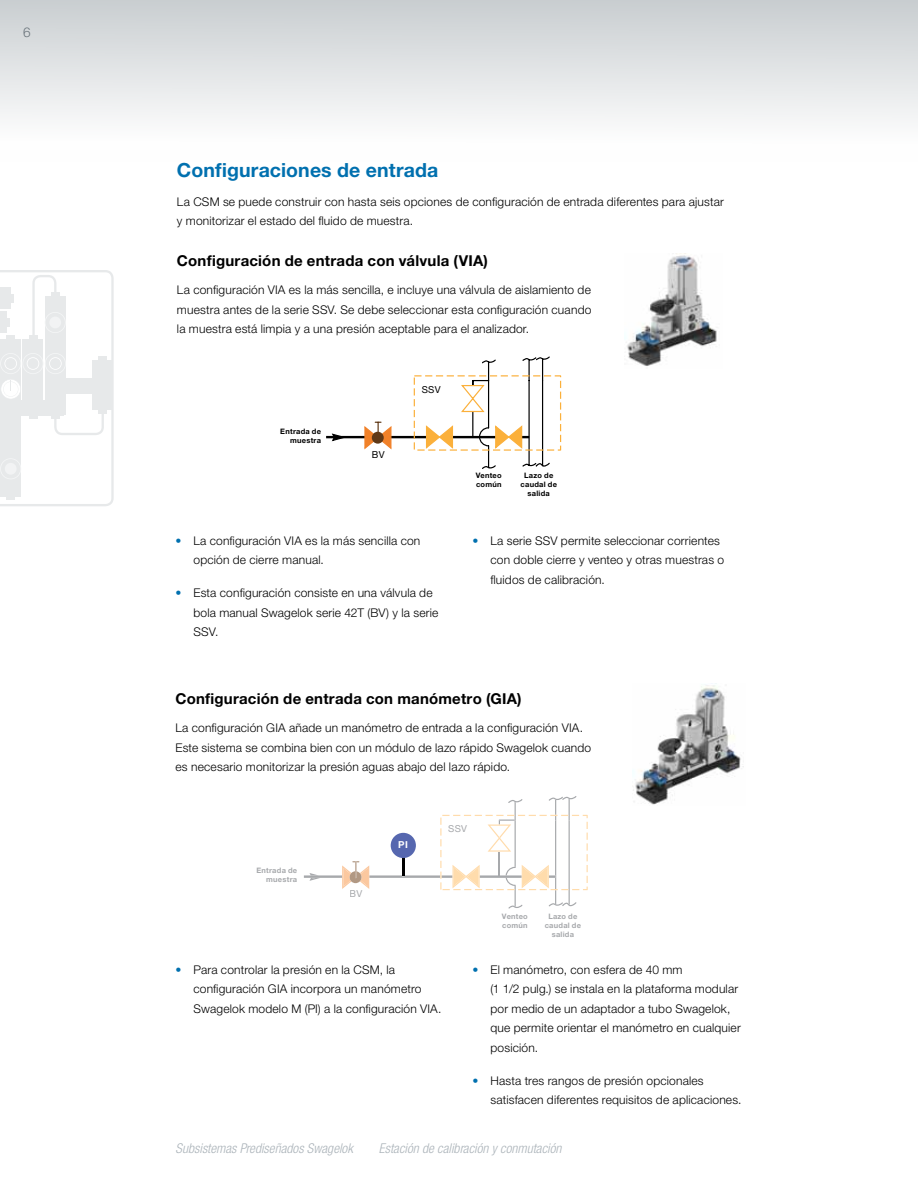
<style>
.page{position:relative;width:918px;height:1188px;background:#fff}
.page>*{position:absolute;margin:0;border:0;box-sizing:border-box;transform-origin:0 0}
.Subhead_1{font:700 19.5px "Helvetica Neue LT Std";letter-spacing:.005em;color:#0070af}
.Subhead_2{font:700 15px "Helvetica Neue LT Std";letter-spacing:.015em;color:#000}
.t1{font:italic 300 condensed 13.5px "Helvetica Neue LT Std";color:#acb4ba}
.t2{font:300 13.5px "Helvetica Neue LT Std";color:#6a747b}
.Body_hang{font:300 12px/19.5px "Helvetica Neue LT Std";letter-spacing:.015em;color:#000}
.Body{font:300 12px/19.5px "Helvetica Neue LT Std";letter-spacing:.015em;color:#000}
.t3{font:9.6px "Helvetica Neue LT Std";color:#a7a9ac}
.t4{font:9.6px "Helvetica Neue LT Std";color:#000}
.t5{font:700 9.6px "Helvetica Neue LT Std";color:#fff}
.t6{font:700 7.5px/9px "Helvetica Neue LT Std";letter-spacing:.03em;color:#a7a9ac}
.t7{font:700 7.5px/9px "Helvetica Neue LT Std";letter-spacing:.03em;color:#000;text-align:right}
.s1{color:#0070af}
</style>
<div class="page">
<div style="left:0;top:0;width:918px;height:162px;background:linear-gradient(to bottom,#c9ced1,#fff)"></div>
<img style="left:633px;top:683px;width:111px;height:122px">
<svg style="left:304px;top:796px;width:284px;height:113px"></svg>
<div style="left:391px;top:833px;width:25px;height:25px;background:#5667af;border-radius:50%"></div>
<svg style="left:0;top:270px;width:114px;height:236px"></svg>
<div style="left:5px;top:463px;width:12px;height:12px;background:#f2f3f4;border-radius:50%"></div>
<img style="left:627px;top:255px;width:90px;height:111px">
<svg style="left:331px;top:433px;width:14px;height:9px"></svg>
<hr style="left:448px;top:436px;width:56px;height:2px;background:#000">
<hr style="left:326px;top:436px;width:105px;height:2px;background:#000">
<div style="left:414px;top:375px;width:147px;height:76px;border:1px dashed #fbb03b"></div>
<svg style="left:425px;top:425px;width:29px;height:25px"></svg>
<svg style="left:460px;top:356px;width:91px;height:113px"></svg>
<svg style="left:363px;top:422px;width:30px;height:28px"></svg>
<p class="t2" style="left:23px;top:24px;width:9px">6</p>
<p class="Subhead_1" style="left:177px;top:158px;width:263px">Configuraciones de entrada</p>
<p class="Body" style="left:177px;top:192px;width:549px">La CSM se puede construir con hasta seis opciones de configuración de entrada diferentes para ajustar y monitorizar el estado del fluido de muestra.</p>
<p class="Subhead_2" style="left:177px;top:251px;width:310px">Configuración de entrada con válvula (VIA)￼</p>
<p class="Body" style="left:177px;top:280px;width:416px;text-align:justify">La configuración VIA es la más sencilla, e incluye una válvula de aislamiento de muestra antes de la serie SSV. Se debe seleccionar esta configuración cuando la muestra está limpia y a una presión aceptable para el analizador.</p>
<p class="t7" style="left:280px;top:427px;width:42px">Entrada de muestra</p>
<p class="t4" style="left:372px;top:449px;width:14px">BV</p>
<p class="t4" style="left:422px;top:383px;width:20px">SSV</p>
<p class="Body_hang" style="left:194px;top:531px;width:228px;text-indent:-18px"><span class="s1">•</span> La configuración VIA es la más sencilla con opción de cierre manual.</p>
<p class="Body_hang" style="left:194px;top:583px;width:246px;text-indent:-18px"><span class="s1">•</span> Esta configuración consiste en una válvula de bola manual Swagelok serie 42T (BV) y la serie<br>SSV.</p>
<p class="t7" style="left:476px;top:471px;width:27px;text-align:left">Venteo común</p>
<p class="t7" style="left:521px;top:471px;width:38px;text-align:center">Lazo de caudal de salida</p>
<p class="Body_hang" style="left:490px;top:531px;width:235px;text-indent:-18px"><span class="s1">•</span> La serie SSV permite seleccionar corrientes con doble cierre y venteo y otras muestras o fluidos de calibración.</p>
<p class="Subhead_2" style="left:176px;top:689px;width:345px">Configuración de entrada con manómetro (GIA)￼</p>
<p class="Body" style="left:176px;top:718px;width:417px">La configuración GIA añade un manómetro de entrada a la configuración VIA.<br>Este sistema se combina bien con un módulo de lazo rápido Swagelok cuando es necesario monitorizar la presión aguas abajo del lazo rápido.</p>
<p class="t6" style="left:256px;top:865px;width:42px;text-align:right">Entrada de muestra</p>
<p class="t3" style="left:350px;top:888px;width:14px">BV</p>
<p class="t5" style="left:398px;top:839px;width:11px">PI</p>
<p class="t3" style="left:448px;top:823px;width:20px">SSV</p>
<p class="t6" style="left:502px;top:911px;width:27px">Venteo común</p>
<p class="t6" style="left:545px;top:911px;width:38px;text-align:center">Lazo de caudal de salida</p>
<p class="Body_hang" style="left:194px;top:960px;width:250px;text-indent:-18px"><span class="s1">•</span> Para controlar la presión en la CSM, la configuración GIA incorpora un manómetro<br>Swagelok modelo M (PI) a la configuración VIA.</p>
<p class="Body_hang" style="left:490px;top:960px;width:252px;text-indent:-18px"><span class="s1">•</span> El manómetro, con esfera de 40 mm<br>(1 1/2 pulg.) se instala en la plataforma modular por medio de un adaptador a tubo Swagelok, que permite orientar el manómetro en cualquier posición.</p>
<p class="Body_hang" style="left:490px;top:1071px;width:253px;text-indent:-18px"><span class="s1">•</span> Hasta tres rangos de presión opcionales satisfacen diferentes requisitos de aplicaciones.</p>
<p class="t1" style="left:176px;top:1140px;width:179px">Subsistemas Prediseñados Swagelok</p>
<p class="t1" style="left:379px;top:1140px;width:184px">Estación de calibración y conmutación</p>
</div>
